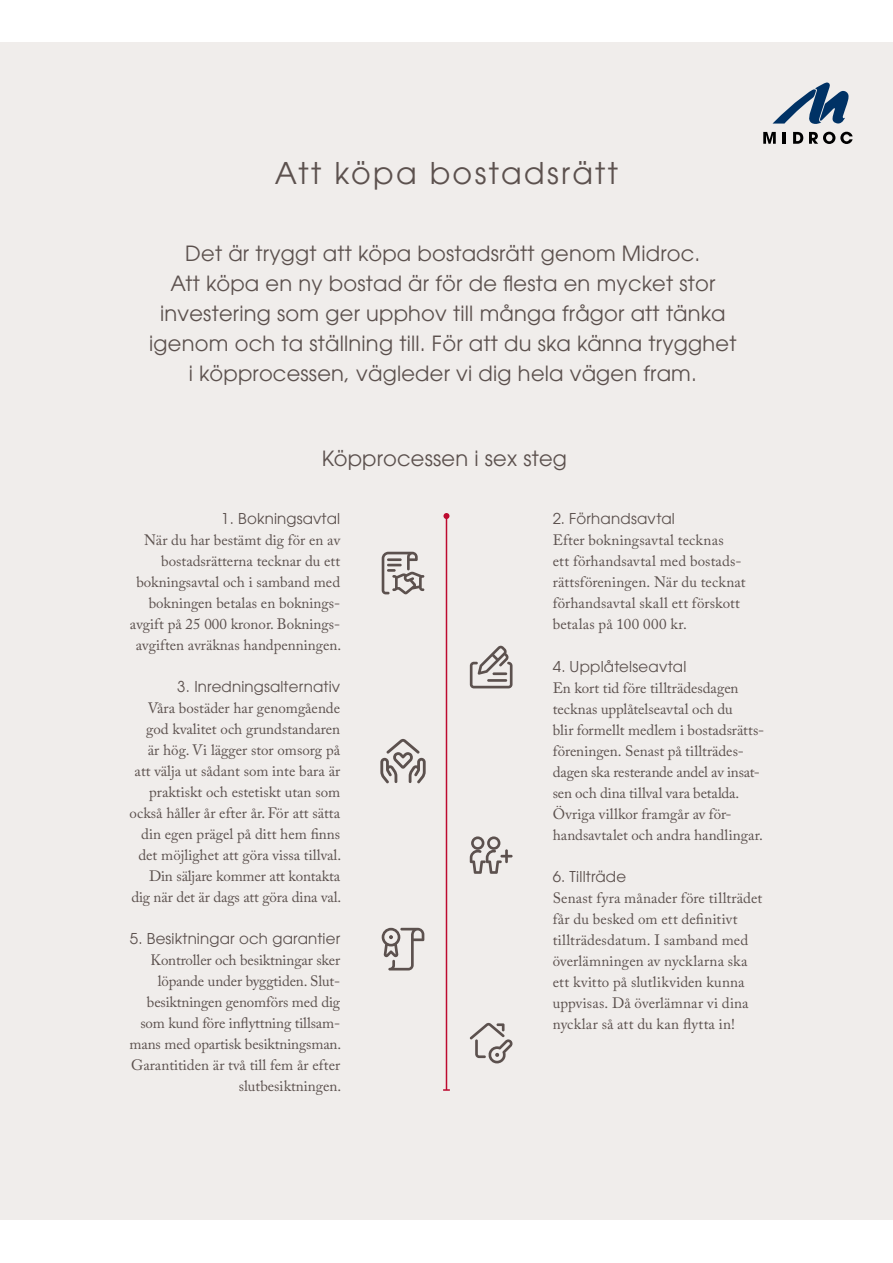
<style>
.page{position:relative;width:893px;height:1263px;background:#fff}
.page>*{position:absolute;margin:0;border:0;box-sizing:border-box;transform-origin:0 0}
.t1{font:30px "ITC Avant Garde Pro";letter-spacing:.08em;color:#5c514e}
.t2{font:21px/30px "ITC Avant Garde Pro";letter-spacing:.01em;color:#5c514e;text-align:center}
.t3{font:15px/21px "Adobe Caslon Pro";color:#5c514e}
.t4{font:15px "ITC Avant Garde Pro";letter-spacing:.01em;color:#5c514e}
</style>
<div class="page">
<div style="left:0;top:43px;width:893px;height:1177px;background:#f0edeb"></div>
<svg style="left:382px;top:552px;width:42px;height:42px"></svg>
<svg style="left:470px;top:1023px;width:43px;height:40px"></svg>
<svg style="left:470px;top:646px;width:42px;height:42px"></svg>
<hr style="left:487px;top:679px;width:20px;height:3px;background:#5c514e">
<hr style="left:492px;top:672px;width:15px;height:3px;background:#5c514e">
<svg style="left:380px;top:739px;width:46px;height:44px"></svg>
<svg style="left:470px;top:836px;width:43px;height:38px"></svg>
<hr style="left:505px;top:849px;width:3px;height:14px;background:#5c514e">
<svg style="left:382px;top:928px;width:42px;height:42px"></svg>
<hr style="left:446px;top:516px;width:1px;height:574px;background:#bd0a2f">
<svg style="left:443px;top:513px;width:6px;height:6px"></svg>
<svg style="left:443px;top:1089px;width:7px;height:2px"></svg>
<svg style="left:763px;top:132px;width:13px;height:12px"></svg>
<svg style="left:783px;top:132px;width:3px;height:12px"></svg>
<svg style="left:793px;top:132px;width:10px;height:12px"></svg>
<svg style="left:809px;top:132px;width:44px;height:12px"></svg>
<svg style="left:772px;top:83px;width:77px;height:41px"></svg>
<h1 class="t1" style="left:275px;top:154px;width:345px">Att köpa bostadsrätt</h1>
<p class="t2" style="left:149px;top:238px;width:589px">Det är tryggt att köpa bostadsrätt genom Midroc.<br>Att köpa en ny bostad är för de flesta en mycket stor investering som ger upphov till många frågor att tänka igenom och ta ställning till. För att du ska känna trygghet i köpprocessen, vägleder vi dig hela vägen fram.</p>
<h2 class="t2" style="left:322px;top:443px;width:247px">Köpprocessen i sex steg</h2>
<p class="t4" style="left:221px;top:509px;width:120px">1. Bokningsavtal</p>
<p class="t3" style="left:130px;top:529px;width:213px;text-align:right">När du har bestämt dig för en av bostadsrätterna tecknar du ett bokningsavtal och i samband med bokningen betalas en boknings&shy;avgift på 25 000 kronor. Boknings&shy;avgiften avräknas handpenningen.</p>
<p class="t4" style="left:177px;top:677px;width:164px">3. Inredningsalternativ</p>
<p class="t3" style="left:130px;top:697px;width:213px;text-align:right">Våra bostäder har genomgående god kvalitet och grundstandaren<br>är hög. Vi lägger stor omsorg på att välja ut sådant som inte bara är praktiskt och estetiskt utan som också håller år efter år. För att sätta din egen prägel på ditt hem finns det möjlighet att göra vissa tillval.<br>Din säljare kommer att kontakta dig när det är dags att göra dina val.</p>
<p class="t4" style="left:130px;top:929px;width:212px">5. Besiktningar och garantier</p>
<p class="t3" style="left:130px;top:949px;width:213px;text-align:right">Kontroller och besiktningar sker löpande under byggtiden. Slut&shy;besiktningen genomförs med dig som kund före inflyttning tillsam&shy;mans med opartisk besiktningsman.<br>Garantitiden är två till fem år efter slutbesiktningen.</p>
<p class="t4" style="left:553px;top:510px;width:124px">2. Förhandsavtal</p>
<p class="t3" style="left:553px;top:530px;width:194px">Efter bokningsavtal tecknas<br>ett förhandsavtal med bostads&shy;rättsföreningen. När du tecknat förhandsavtal skall ett förskott betalas på 100 000 kr.</p>
<p class="t4" style="left:553px;top:657px;width:135px">4. Upplåtelseavtal</p>
<p class="t3" style="left:553px;top:677px;width:213px">En kort tid före tillträdesdagen tecknas upplåtelseavtal och du<br>blir formellt medlem i bostadsrätts&shy;föreningen. Senast på tillträdes&shy;dagen ska resterande andel av insat&shy;sen och dina tillval vara betalda.<br>Övriga villkor framgår av för&shy;handsavtalet och andra handlingar.</p>
<p class="t4" style="left:553px;top:867px;width:75px">6. Tillträde</p>
<p class="t3" style="left:553px;top:887px;width:211px">Senast fyra månader före tillträdet får du besked om ett definitivt tillträdesdatum. I samband med överlämningen av nycklarna ska ett kvitto på slutlikviden kunna uppvisas. Då överlämnar vi dina nycklar så att du kan flytta in!</p>
</div>
